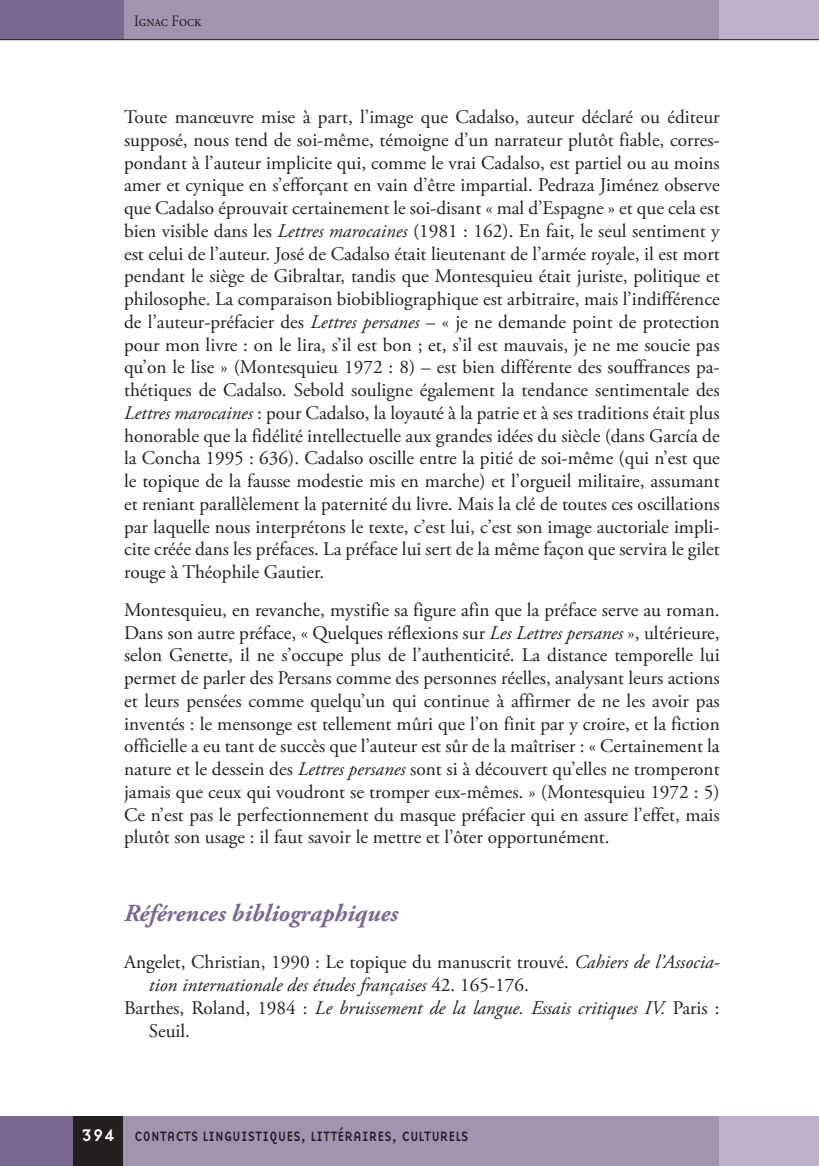
<style>
.page{position:relative;width:819px;height:1166px;background:#fff}
.page>*{position:absolute;margin:0;border:0;box-sizing:border-box;transform-origin:0 0}
.R_Naslov_-_Tretja_ra{font:italic 700 24.5px "Adobe Garamond Pro";color:#796990}
.t1{font:19.25px/22.8px "Adobe Garamond Pro";color:#231f20;text-align:justify}
.t2{font:italic 19.25px/22.8px "Adobe Garamond Pro";color:#231f20}
.t3{font:15.75px "Adobe Garamond Pro";color:#231f20;scale:.9 1}
.t4{font:14px "Base Nine";letter-spacing:-.01em;color:#231f20;scale:.93 1}
.s1{font-style:italic}
.s2{font-style:normal}
.s3{font-size:17.5px;color:#fff}
</style>
<div class="page">
<div style="left:122px;top:0;width:597px;height:40px;background:#a194b0"></div>
<div style="left:719px;top:0;width:100px;height:40px;background:#bcb1c7"></div>
<div style="left:0;top:0;width:124px;height:40px;background:#796990"></div>
<hr style="left:0;top:39px;width:819px;height:1px;background:#231f20">
<div style="left:123px;top:1116px;width:621px;height:50px;background:#a194b0"></div>
<div style="left:719px;top:1116px;width:100px;height:50px;background:#bcb1c7"></div>
<div style="left:0;top:1116px;width:74px;height:50px;background:#796990"></div>
<div style="left:74px;top:1116px;width:49px;height:50px;background:#231f20"></div>
<p class="t3" style="left:134px;top:11px;width:76px">Ignac Fock</p>
<p class="t1" style="left:124px;top:106px;width:597px">Toute manœuvre mise à part, l’image que Cadalso, auteur déclaré ou éditeur supposé, nous tend de soi-même, témoigne d’un narrateur plutôt fiable, corres&shy;pondant à l’auteur implicite qui, comme le vrai Cadalso, est partiel ou au moins amer et cynique en s’efforçant en vain d’être impartial. Pedraza Jiménez observe que Cadalso éprouvait certainement le soi-disant « mal d’Espagne » et que cela est bien visible dans les <span class="s1">Lettres marocaines</span> (1981 : 162). En fait, le seul sentiment y est celui de l’auteur. José de Cadalso était lieutenant de l’armée royale, il est mort pendant le siège de Gibraltar, tandis que Montesquieu était juriste, politique et philosophe. La comparaison biobibliographique est arbitraire, mais l’indifférence de l’auteur-préfacier des <span class="s1">Lettres persanes</span> – « je ne demande point de protection pour mon livre : on le lira, s’il est bon ; et, s’il est mauvais, je ne me soucie pas qu’on le lise » (Montesquieu 1972 : 8) – est bien différente des souffrances pa&shy;thétiques de Cadalso. Sebold souligne également la tendance sentimentale des <span class="s1">Lettres marocaines</span> : pour Cadalso, la loyauté à la patrie et à ses traditions était plus honorable que la fidélité intellectuelle aux grandes idées du siècle (dans García de la Concha 1995 : 636). Cadalso oscille entre la pitié de soi-même (qui n’est que le topique de la fausse modestie mis en marche) et l’orgueil militaire, assumant et reniant parallèlement la paternité du livre. Mais la clé de toutes ces oscillations par laquelle nous interprétons le texte, c’est lui, c’est son image auctoriale impli&shy;cite créée dans les préfaces. La préface lui sert de la même façon que servira le gilet rouge à Théophile Gautier.</p>
<p class="t1" style="left:124px;top:599px;width:597px">Montesquieu, en revanche, mystifie sa figure afin que la préface serve au roman.<br>Dans son autre préface, « Quelques réflexions sur <span class="s1">Les Lettres persanes</span> », ultérieure, selon Genette, il ne s’occupe plus de l’authenticité. La distance temporelle lui permet de parler des Persans comme des personnes réelles, analysant leurs actions et leurs pensées comme quelqu’un qui continue à affirmer de ne les avoir pas inventés : le mensonge est tellement mûri que l’on finit par y croire, et la fiction officielle a eu tant de succès que l’auteur est sûr de la maîtriser : « Certainement la nature et le dessein des <span class="s1">Lettres persanes</span> sont si à découvert qu’elles ne tromperont jamais que ceux qui voudront se tromper eux-mêmes. » (Montesquieu 1972 : 5)<br>Ce n’est pas le perfectionnement du masque préfacier qui en assure l’effet, mais plutôt son usage : il faut savoir le mettre et l’ôter opportunément.</p>
<p class="R_Naslov_-_Tretja_ra" style="left:124px;top:899px;width:275px">Références bibliographiques</p>
<p class="t1" style="left:149px;top:951px;width:572px;text-indent:-25px">Angelet, Christian, 1990 : Le topique du manuscrit trouvé. <span class="s1">Cahiers de l’Associa&shy;tion internationale des études françaises</span> 42. 165-176.</p>
<p class="t2" style="left:149px;top:997px;width:572px;text-indent:-25px"><span class="s2">Barthes, Roland, 1984 :</span> Le bruissement de la langue. Essais critiques IV. <span class="s2">Paris :<br>Seuil.</span></p>
<p class="t4" style="left:81px;top:1126px;width:418px"><span class="s3">394</span> CONTACTS LINGUISTIQUES, LITTÉRAIRES, CULTURELS</p>
</div>
